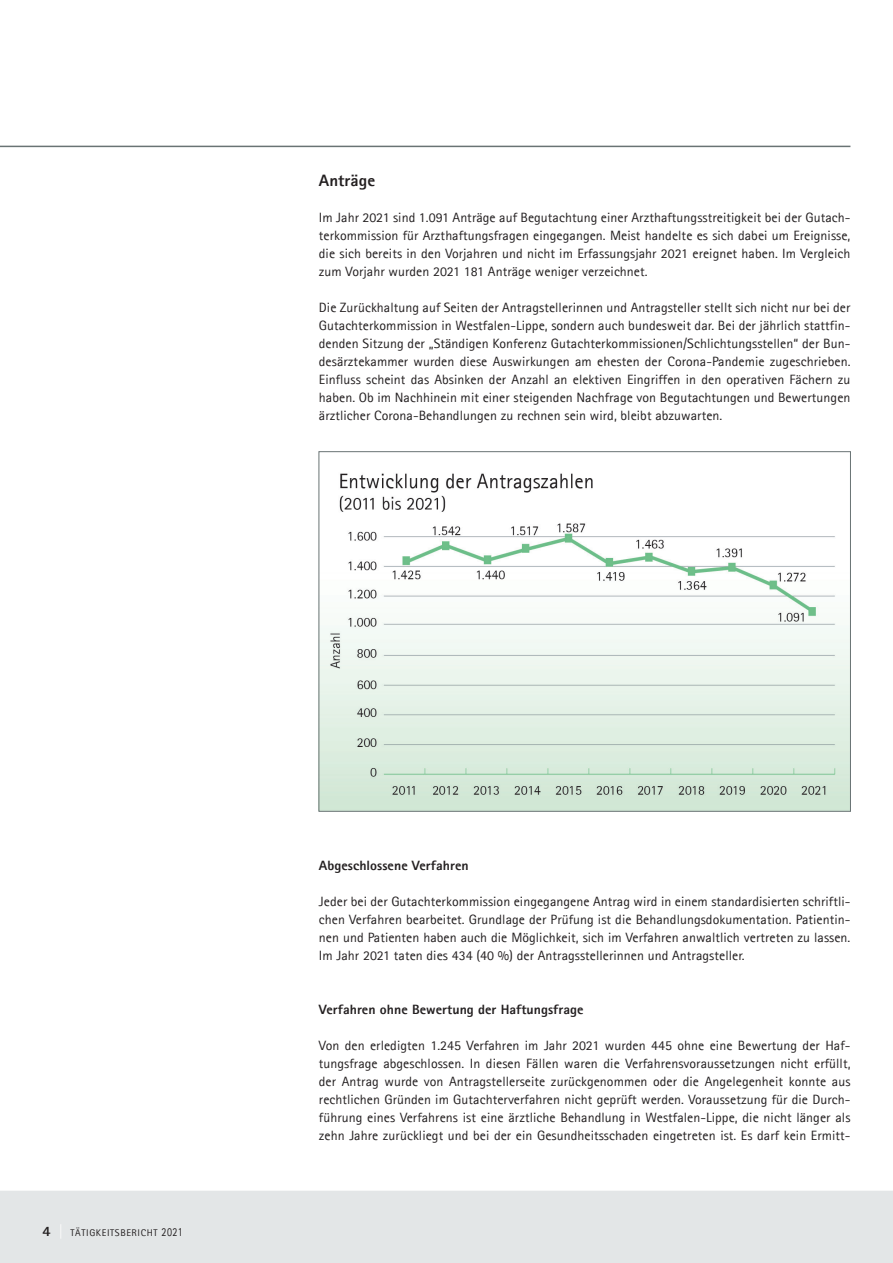
<style>
.page{position:relative;width:893px;height:1263px;background:#fff}
.page>*{position:absolute;margin:0;border:0;box-sizing:border-box;transform-origin:0 0}
.t1{font:800 16.5px "Agfa Rotis Sans Serif";letter-spacing:.005em;color:#231f20}
.t2{font:13.5px/18px "Agfa Rotis Sans Serif";letter-spacing:.005em;color:#231f20;text-align:justify}
.t3{font:800 13.5px "Agfa Rotis Sans Serif";letter-spacing:.005em;color:#231f20}
.t4{font:9.75px "Agfa Rotis Sans Serif";letter-spacing:.06em;color:#231f20}
.s1{font-weight:800;font-size:14.25px}
.s2{font-size:14.25px;color:#fff}
.s3{font-size:12.15px}
</style>
<div class="page">
<div style="left:0;top:1191px;width:893px;height:72px;background:#e3e6e7"></div>
<hr style="left:0;top:146px;width:850px;height:1px;background:#697374">
<img style="left:321px;top:473px;width:528px;height:337px">
<p class="t1" style="left:319px;top:170px;width:58px">Anträge</p>
<p class="t2" style="left:319px;top:208px;width:533px">Im Jahr 2021 sind 1.091 Anträge auf Begutachtung einer Arzthaftungsstreitigkeit bei der Gutach&shy;terkommission für Arzthaftungsfragen eingegangen. Meist handelte es sich dabei um Ereignisse, die sich bereits in den Vorjahren und nicht im Erfassungsjahr 2021 ereignet haben. Im Vergleich zum Vorjahr wurden 2021 181 Anträge weniger verzeichnet.</p>
<p class="t2" style="left:319px;top:298px;width:533px">Die Zurückhaltung auf Seiten der Antragstellerinnen und Antragsteller stellt sich nicht nur bei der Gutachterkommission in Westfalen-Lippe, sondern auch bundesweit dar. Bei der jährlich stattfin&shy;denden Sitzung der „Ständigen Konferenz Gutachterkommissionen/Schlichtungsstellen“ der Bun&shy;desärztekammer wurden diese Auswirkungen am ehesten der Corona-Pandemie zugeschrieben.<br>Einfluss scheint das Absinken der Anzahl an elektiven Eingriffen in den operativen Fächern zu haben. Ob im Nachhinein mit einer steigenden Nachfrage von Begutachtungen und Bewertungen ärztlicher Corona-Behandlungen zu rechnen sein wird, bleibt abzuwarten.</p>
<p class="t4" style="left:43px;top:1227px;width:142px"><span class="s1">4</span> <span class="s2">|</span> TÄTIGKEITSBERICHT <span class="s3">2021</span></p>
<p class="t3" style="left:319px;top:857px;width:151px">Abgeschlossene Verfahren</p>
<p class="t2" style="left:319px;top:892px;width:533px">Jeder bei der Gutachterkommission eingegangene Antrag wird in einem standardisierten schriftli&shy;chen Verfahren bearbeitet. Grundlage der Prüfung ist die Behandlungsdokumentation. Patientin&shy;nen und Patienten haben auch die Möglichkeit, sich im Verfahren anwaltlich vertreten zu lassen.<br>Im Jahr 2021 taten dies 434 (40 %) der Antragsstellerinnen und Antragsteller.</p>
<p class="t3" style="left:319px;top:1001px;width:266px">Verfahren ohne Bewertung der Haftungsfrage</p>
<p class="t2" style="left:319px;top:1036px;width:533px">Von den erledigten 1.245 Verfahren im Jahr 2021 wurden 445 ohne eine Bewertung der Haf&shy;tungsfrage abgeschlossen. In diesen Fällen waren die Verfahrensvoraussetzungen nicht erfüllt, der Antrag wurde von Antragstellerseite zurückgenommen oder die Angelegenheit konnte aus rechtlichen Gründen im Gutachterverfahren nicht geprüft werden. Voraussetzung für die Durch&shy;führung eines Verfahrens ist eine ärztliche Behandlung in Westfalen-Lippe, die nicht länger als zehn Jahre zurückliegt und bei der ein Gesundheitsschaden eingetreten ist. Es darf kein Ermitt-</p>
</div>
